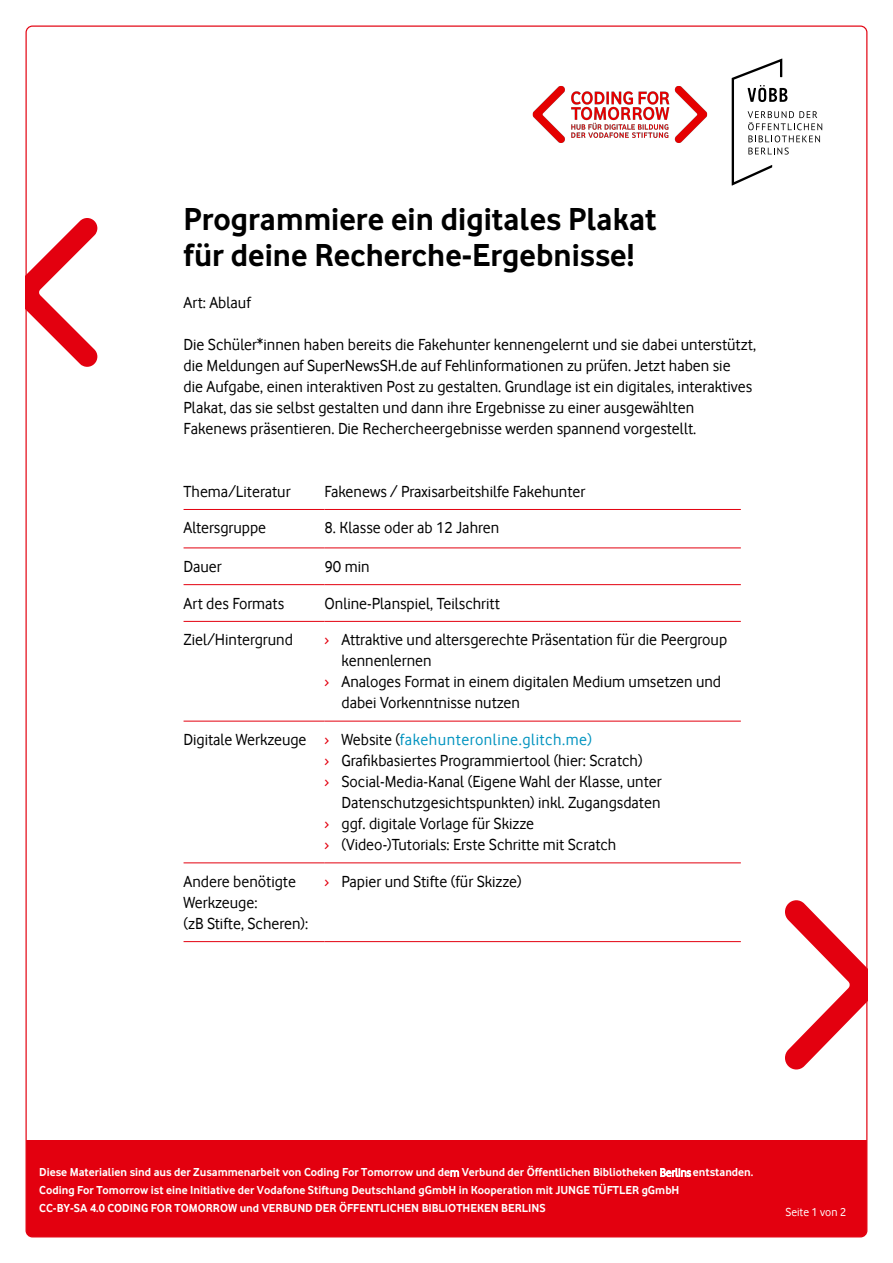
<style>
.page{position:relative;width:893px;height:1263px;background:#fff}
.page>*{position:absolute;margin:0;border:0;box-sizing:border-box;transform-origin:0 0}
.t1{font:700 33px/36px "Vodafone Rg";color:#000}
.t2{font:16.5px/21px "Vodafone Rg";color:#000}
.t3{font:16.5px "Vodafone Rg";letter-spacing:.01em;color:#0093bf}
.t4{font:700 12px/18px "Vodafone Rg";color:#fff}
.t5{font:12px "Vodafone Rg";color:#fff}
.s1{color:#e3000f}
.s2{color:#000}
.s3{font-weight:400}
</style>
<div class="page">
<svg style="left:28px;top:218px;width:69px;height:149px"></svg>
<svg style="left:785px;top:900px;width:80px;height:169px"></svg>
<hr style="left:184px;top:509px;width:140px;height:1px;background:#e3000f">
<hr style="left:324px;top:509px;width:417px;height:1px;background:#e3000f">
<hr style="left:184px;top:547px;width:140px;height:1px;background:#e3000f">
<hr style="left:324px;top:547px;width:417px;height:1px;background:#e3000f">
<hr style="left:184px;top:584px;width:140px;height:1px;background:#e3000f">
<hr style="left:324px;top:584px;width:417px;height:1px;background:#e3000f">
<hr style="left:184px;top:621px;width:140px;height:1px;background:#e3000f">
<hr style="left:324px;top:621px;width:417px;height:1px;background:#e3000f">
<hr style="left:184px;top:721px;width:140px;height:1px;background:#e3000f">
<hr style="left:324px;top:721px;width:417px;height:1px;background:#e3000f">
<hr style="left:184px;top:862px;width:140px;height:1px;background:#e3000f">
<hr style="left:324px;top:862px;width:417px;height:1px;background:#e3000f">
<hr style="left:184px;top:941px;width:140px;height:1px;background:#e3000f">
<hr style="left:324px;top:941px;width:417px;height:1px;background:#e3000f">
<div style="left:26px;top:1140px;width:841px;height:97px;background:#e3000f"></div>
<svg style="left:732px;top:58px;width:90px;height:128px"></svg>
<img style="left:532px;top:86px;width:176px;height:57px">
<h1 class="t1" style="left:184px;top:200px;width:475px">Programmiere ein digitales Plakat für deine Recherche-Ergebnisse!</h1>
<p class="t2" style="left:184px;top:292px;width:69px">Art: Ablauf</p>
<p class="t2" style="left:184px;top:334px;width:574px">Die Schüler*innen haben bereits die Fakehunter kennengelernt und sie dabei unterstützt, die Meldungen auf SuperNewsSH.de auf Fehlinformationen zu prüfen. Jetzt haben sie<br>die Aufgabe, einen interaktiven Post zu gestalten. Grundlage ist ein digitales, interaktives Plakat, das sie selbst gestalten und dann ihre Ergebnisse zu einer ausgewählten Fakenews präsentieren. Die Rechercheergebnisse werden spannend vorgestellt.</p>
<p class="t2" style="left:184px;top:481px;width:109px">Thema/Literatur</p>
<p class="t2" style="left:324px;top:481px;width:262px">Fakenews / Praxisarbeitshilfe Fakehunter</p>
<p class="t2" style="left:184px;top:517px;width:84px">Altersgruppe</p>
<p class="t2" style="left:324px;top:517px;width:176px">8. Klasse oder ab 12 Jahren</p>
<p class="t2" style="left:184px;top:556px;width:40px">Dauer</p>
<p class="t2" style="left:324px;top:556px;width:47px">90 min</p>
<p class="t2" style="left:184px;top:592px;width:102px">Art des Formats</p>
<p class="t2" style="left:324px;top:592px;width:177px">Online-Planspiel, Teilschritt</p>
<p class="t2" style="left:184px;top:629px;width:111px">Ziel/Hintergrund</p>
<p class="t2" style="left:324px;top:629px;width:404px"><span class="s1">›</span> Attraktive und altersgerechte Präsentation für die Peergroup</p>
<p class="t2" style="left:341px;top:650px;width:92px">kennenlernen</p>
<p class="t2" style="left:324px;top:671px;width:398px"><span class="s1">›</span> Analoges Format in einem digitalen Medium umsetzen und</p>
<p class="t2" style="left:341px;top:692px;width:180px">dabei Vorkenntnisse nutzen</p>
<p class="t3" style="left:184px;top:730px;width:410px"><span class="s2">Digitale Werkzeuge</span> <span class="s1">›</span> <span class="s2">Website (</span>fakehunteronline.glitch.me)</p>
<p class="t2" style="left:324px;top:750px;width:320px"><span class="s1">›</span> Grafikbasiertes Programmiertool (hier: Scratch)</p>
<p class="t2" style="left:324px;top:771px;width:339px"><span class="s1">›</span> Social-Media-Kanal (Eigene Wahl der Klasse, unter</p>
<p class="t2" style="left:341px;top:792px;width:321px">Datenschutzgesichtspunkten) inkl. Zugangsdaten</p>
<p class="t2" style="left:324px;top:813px;width:211px"><span class="s1">›</span> ggf. digitale Vorlage für Skizze</p>
<p class="t2" style="left:324px;top:834px;width:293px"><span class="s1">›</span> (Video-)Tutorials: Erste Schritte mit Scratch</p>
<p class="t2" style="left:184px;top:871px;width:126px">Andere benötigte<br>Werkzeuge:<br>(zB Stifte, Scheren):</p>
<p class="t2" style="left:324px;top:871px;width:199px"><span class="s1">›</span> Papier und Stifte (für Skizze)</p>
<p class="t4" style="left:39px;top:1163px;width:716px">Diese Materialien sind aus der Zusammenarbeit von Coding For Tomorrow und de<span class="s3">m</span> Verbund der Öffentlichen Bibliotheken <span class="s3">Berlins</span> entstanden.<br>Coding For Tomorrow ist eine Initiative der Vodafone Stiftung Deutschland gGmbH in Kooperation mit JUNGE TÜFTLER gGmbH<br>CC-BY-SA 4.0 CODING FOR TOMORROW und VERBUND DER ÖFFENTLICHEN BIBLIOTHEKEN BERLINS</p>
<p class="t5" style="left:785px;top:1205px;width:62px">Seite 1 von 2</p>
</div>
